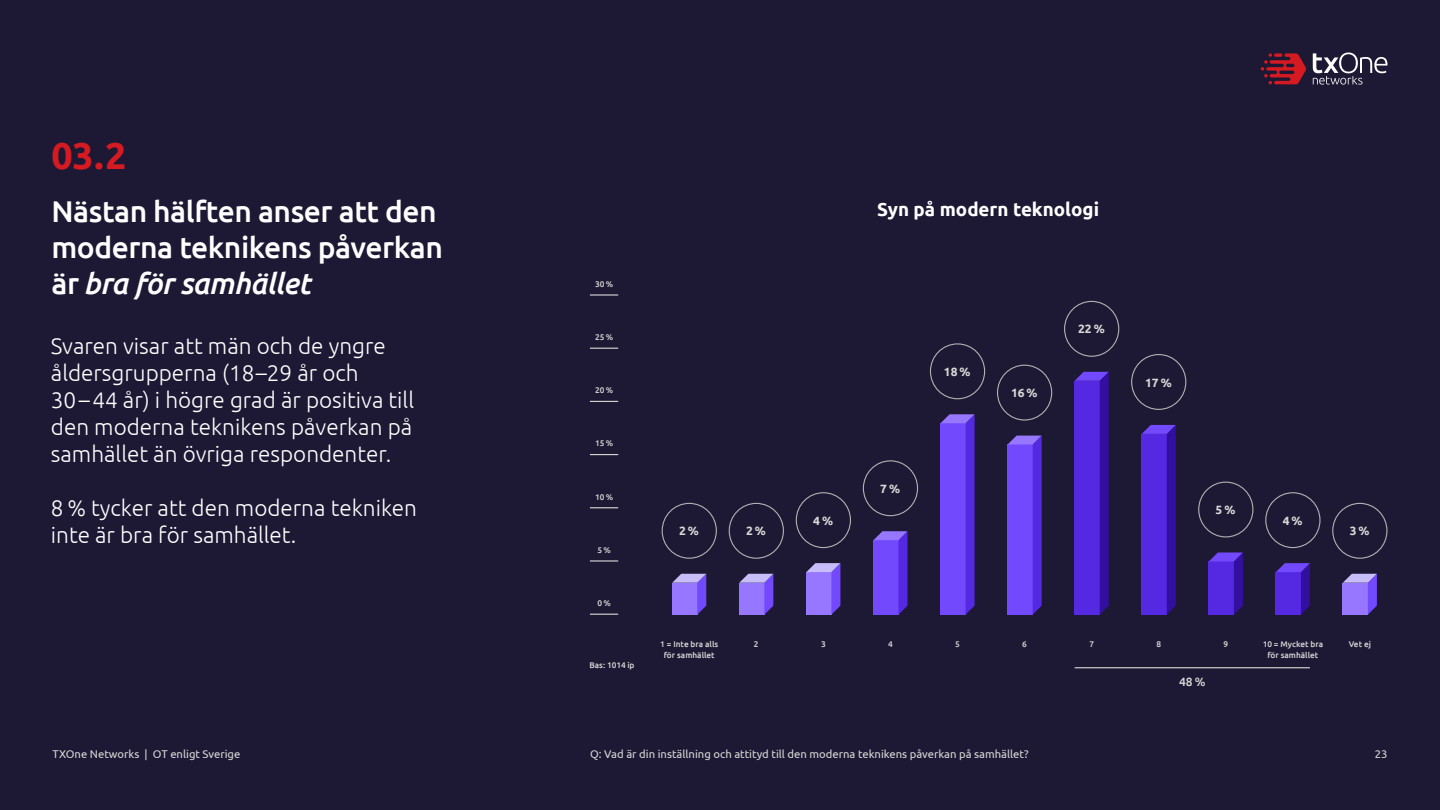
<style>
.page{position:relative;width:1440px;height:810px;background:#1d1934}
.page>*{position:absolute;margin:0;border:0;box-sizing:border-box;transform-origin:0 0}
.t1{font:700 37.5px "Ubuntu";color:#d61a21}
.t2{font:500 30px/36px "Ubuntu";letter-spacing:-.015em;color:#fff}
.t3{font:300 22.5px/27px "Ubuntu";color:#fff}
.t4{font:700 18.75px "Ubuntu";color:#fff}
.t5{font:700 12px "Ubuntu";color:#d9d8d6}
.t6{font:500 12px "Ubuntu";color:#d9d8d6}
.t7{font:11.25px "Ubuntu";color:#d9d8d6}
.t8{font:500 8.25px/10.5px "Ubuntu";color:#d9d8d6;text-align:center}
.s1{font-style:italic}
</style>
<div class="page">
<svg style="left:1313px;top:53px;width:74px;height:32px"></svg>
<svg style="left:1261px;top:53px;width:45px;height:31px"></svg>
<div style="left:662px;top:503px;width:55px;height:56px;border:1px solid #b1b1b1;border-radius:50%"></div>
<div style="left:1332px;top:503px;width:56px;height:56px;border:1px solid #b1b1b1;border-radius:50%"></div>
<div style="left:729px;top:503px;width:55px;height:56px;border:1px solid #b1b1b1;border-radius:50%"></div>
<div style="left:796px;top:492px;width:55px;height:56px;border:1px solid #b1b1b1;border-radius:50%"></div>
<div style="left:863px;top:460px;width:55px;height:56px;border:1px solid #b1b1b1;border-radius:50%"></div>
<div style="left:930px;top:343px;width:55px;height:56px;border:1px solid #b1b1b1;border-radius:50%"></div>
<div style="left:997px;top:365px;width:55px;height:56px;border:1px solid #b1b1b1;border-radius:50%"></div>
<div style="left:1064px;top:301px;width:55px;height:56px;border:1px solid #b1b1b1;border-radius:50%"></div>
<div style="left:1131px;top:354px;width:55px;height:56px;border:1px solid #b1b1b1;border-radius:50%"></div>
<div style="left:1198px;top:482px;width:55px;height:55px;border:1px solid #b1b1b1;border-radius:50%"></div>
<div style="left:1265px;top:492px;width:56px;height:56px;border:1px solid #b1b1b1;border-radius:50%"></div>
<svg style="left:590px;top:348px;width:28px;height:1px"></svg>
<svg style="left:590px;top:401px;width:28px;height:1px"></svg>
<svg style="left:590px;top:454px;width:28px;height:1px"></svg>
<svg style="left:590px;top:507px;width:28px;height:1px"></svg>
<hr style="left:590px;top:560px;width:28px;height:2px;background:#d9d8d6">
<svg style="left:590px;top:614px;width:28px;height:1px"></svg>
<hr style="left:590px;top:294px;width:28px;height:2px;background:#d9d8d6">
<svg style="left:672px;top:574px;width:34px;height:41px"></svg>
<svg style="left:1343px;top:574px;width:34px;height:41px"></svg>
<svg style="left:739px;top:574px;width:34px;height:41px"></svg>
<svg style="left:806px;top:563px;width:34px;height:52px;background:#8f71f3"></svg>
<svg style="left:873px;top:531px;width:34px;height:84px;background:#6c43f0"></svg>
<svg style="left:941px;top:414px;width:34px;height:201px;background:#6a41f0"></svg>
<svg style="left:1008px;top:436px;width:34px;height:179px;background:#6a41f1"></svg>
<svg style="left:1075px;top:372px;width:34px;height:243px;background:#4c23d1"></svg>
<svg style="left:1142px;top:425px;width:34px;height:190px;background:#4c23cf"></svg>
<svg style="left:1209px;top:553px;width:34px;height:62px;background:#4d25ce"></svg>
<svg style="left:1276px;top:563px;width:34px;height:52px;background:#4e26ce"></svg>
<hr style="left:1075px;top:667px;width:235px;height:1px;background:#d9d8d6">
<p class="t1" style="left:51px;top:132px;width:77px">03.2</p>
<p class="t2" style="left:51px;top:192px;width:393px">Nästan hälften anser att den moderna teknikens påverkan är <span class="s1">bra för samhället</span></p>
<p class="t3" style="left:51px;top:332px;width:365px">Svaren visar att män och de yngre åldersgrupperna (18–29 år och<br>30 –44 år) i högre grad är positiva till den moderna teknikens påverkan på samhället än övriga respondenter.</p>
<p class="t3" style="left:51px;top:494px;width:368px">8 % tycker att den moderna tekniken inte är bra för samhället.</p>
<p class="t8" style="left:595px;top:278px;width:20px">30%</p>
<p class="t8" style="left:595px;top:332px;width:20px">25%</p>
<p class="t8" style="left:595px;top:385px;width:20px">20%</p>
<p class="t8" style="left:595px;top:438px;width:20px">15%</p>
<p class="t8" style="left:595px;top:491px;width:20px">10%</p>
<p class="t8" style="left:597px;top:544px;width:15px">5%</p>
<p class="t8" style="left:597px;top:598px;width:15px">0%</p>
<p class="t8" style="left:590px;top:660px;width:47px">Bas: 1014 ip</p>
<p class="t4" style="left:877px;top:198px;width:223px">Syn på modern teknologi</p>
<p class="t5" style="left:880px;top:481px;width:21px">7%</p>
<p class="t5" style="left:944px;top:364px;width:28px">18%</p>
<p class="t5" style="left:1011px;top:386px;width:28px">16%</p>
<p class="t5" style="left:1078px;top:322px;width:28px">22%</p>
<p class="t5" style="left:1145px;top:375px;width:28px">17%</p>
<p class="t5" style="left:1216px;top:503px;width:21px">5%</p>
<p class="t5" style="left:813px;top:513px;width:21px">4%</p>
<p class="t5" style="left:1283px;top:513px;width:21px">4%</p>
<p class="t5" style="left:679px;top:524px;width:21px">2%</p>
<p class="t5" style="left:746px;top:524px;width:21px">2%</p>
<p class="t5" style="left:1350px;top:524px;width:21px">3%</p>
<p class="t8" style="left:660px;top:639px;width:60px">1 = Inte bra alls för samhället</p>
<p class="t8" style="left:754px;top:639px;width:6px">2</p>
<p class="t8" style="left:821px;top:639px;width:6px">3</p>
<p class="t8" style="left:888px;top:639px;width:6px">4</p>
<p class="t8" style="left:955px;top:639px;width:6px">5</p>
<p class="t8" style="left:1022px;top:639px;width:6px">6</p>
<p class="t8" style="left:1089px;top:639px;width:6px">7</p>
<p class="t8" style="left:1156px;top:639px;width:6px">8</p>
<p class="t8" style="left:1223px;top:639px;width:6px">9</p>
<p class="t8" style="left:1263px;top:639px;width:62px">10 = Mycket bra</p>
<p class="t8" style="left:1349px;top:639px;width:24px">Vet ej</p>
<p class="t8" style="left:1267px;top:649px;width:52px">för samhället</p>
<p class="t6" style="left:1179px;top:674px;width:28px">48%</p>
<p class="t7" style="left:52px;top:747px;width:189px">TXOne Networks | OT enligt Sverige</p>
<p class="t7" style="left:1375px;top:747px;width:14px">23</p>
<p class="t7" style="left:590px;top:747px;width:440px">Q: Vad är din inställning och attityd till den moderna teknikens påverkan på samhället?</p>
</div>
